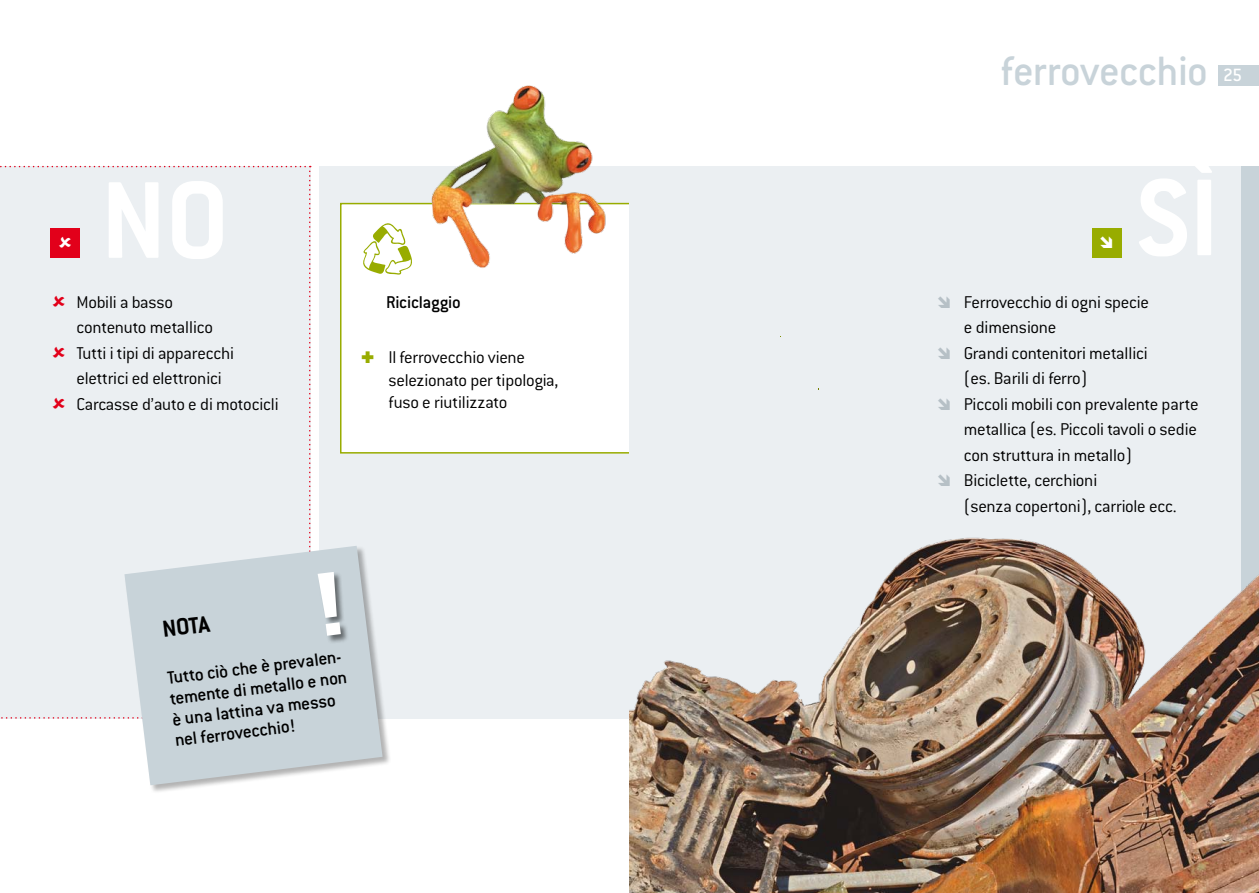
<style>
.page{position:relative;width:1259px;height:893px;background:#fff}
.page>*{position:absolute;margin:0;border:0;box-sizing:border-box;transform-origin:0 0}
.t1{font:500 45px "Conduit ITC";letter-spacing:-.015em;color:#c8d3d9}
.t2{font:700 25.5px "Conduit ITC";color:#000}
.t3{font:500 19.5px/21px "Conduit ITC";color:#000}
.t4{font:500 19.5px "Conduit ITC";color:#fff}
.t5{font:300 18.75px/25.5px "Conduit ITC";letter-spacing:-.015em;color:#000}
.t6{font:500 18.75px "Conduit ITC";letter-spacing:-.015em;color:#000}
.s1{color:#98ac00}
</style>
<div class="page">
<div style="left:1219px;top:65px;width:40px;height:20px;background:#c8d3d9"></div>
<div style="left:319px;top:166px;width:940px;height:553px;background:#ebeff2"></div>
<div style="left:340px;top:203px;width:311px;height:251px;background:#fff;border:2px solid #98ac00"></div>
<img style="left:425px;top:85px;width:186px;height:183px">
<div style="left:629px;top:183px;width:37px;height:434px;background:#ebeff2"></div>
<div style="left:1242px;top:166px;width:17px;height:553px;background:#c8d3d9"></div>
<div style="left:124px;top:546px;width:267px;height:248px;background:#000;opacity:.3"></div>
<svg style="left:124px;top:546px;width:258px;height:239px;fill:#c8d3d9"></svg>
<div style="left:318px;top:572px;width:31px;height:72px;background:#000;opacity:.5"></div>
<svg style="left:318px;top:572px;width:23px;height:64px"></svg>
<img style="left:629px;top:472px;width:630px;height:421px">
<svg style="left:363px;top:223px;width:49px;height:52px"></svg>
<div style="left:1092px;top:228px;width:29px;height:30px;background:#98ac00"></div>
<svg style="left:938px;top:474px;width:12px;height:12px"></svg>
<svg style="left:0;top:166px;width:311px;height:553px;background:#e5e8ec"></svg>
<h1 class="t1" style="left:1000px;top:46px;width:209px">ferrovecchio</h1>
<p class="t4" style="left:1223px;top:64px;width:20px">25</p>
<p class="t5" style="left:77px;top:289px;width:204px">Mobili a basso<br>contenuto metallico<br>Tutti i tipi di apparecchi elettrici ed elettronici<br>Carcasse d’auto e di motocicli</p>
<p class="t6" style="left:386px;top:291px;width:76px">Riciclaggio</p>
<p class="t5" style="left:963px;top:289px;width:236px">Ferrovecchio di ogni specie<br>e dimensione<br>Grandi contenitori metallici<br>(es. Barili di ferro)<br>Piccoli mobili con prevalente parte metallica (es. Piccoli tavoli o sedie con struttura in metallo)<br>Biciclette, cerchioni<br>(senza copertoni), carriole ecc.</p>
<p class="t5" style="left:388px;top:346px;width:171px;line-height:22.5px;text-indent:-27px"><span class="s1">✚</span> Il ferrovecchio viene selezionato per tipologia, fuso e riutilizzato</p>
<h2 class="t2" style="left:161px;top:614px;width:49px;rotate:-7deg">NOTA</h2>
<p class="t3" style="left:166px;top:667px;width:181px;rotate:-7deg">Tutto ciò che è prevalen&shy;temente di metallo e non è una lattina va messo nel ferrovecchio!</p>
</div>
